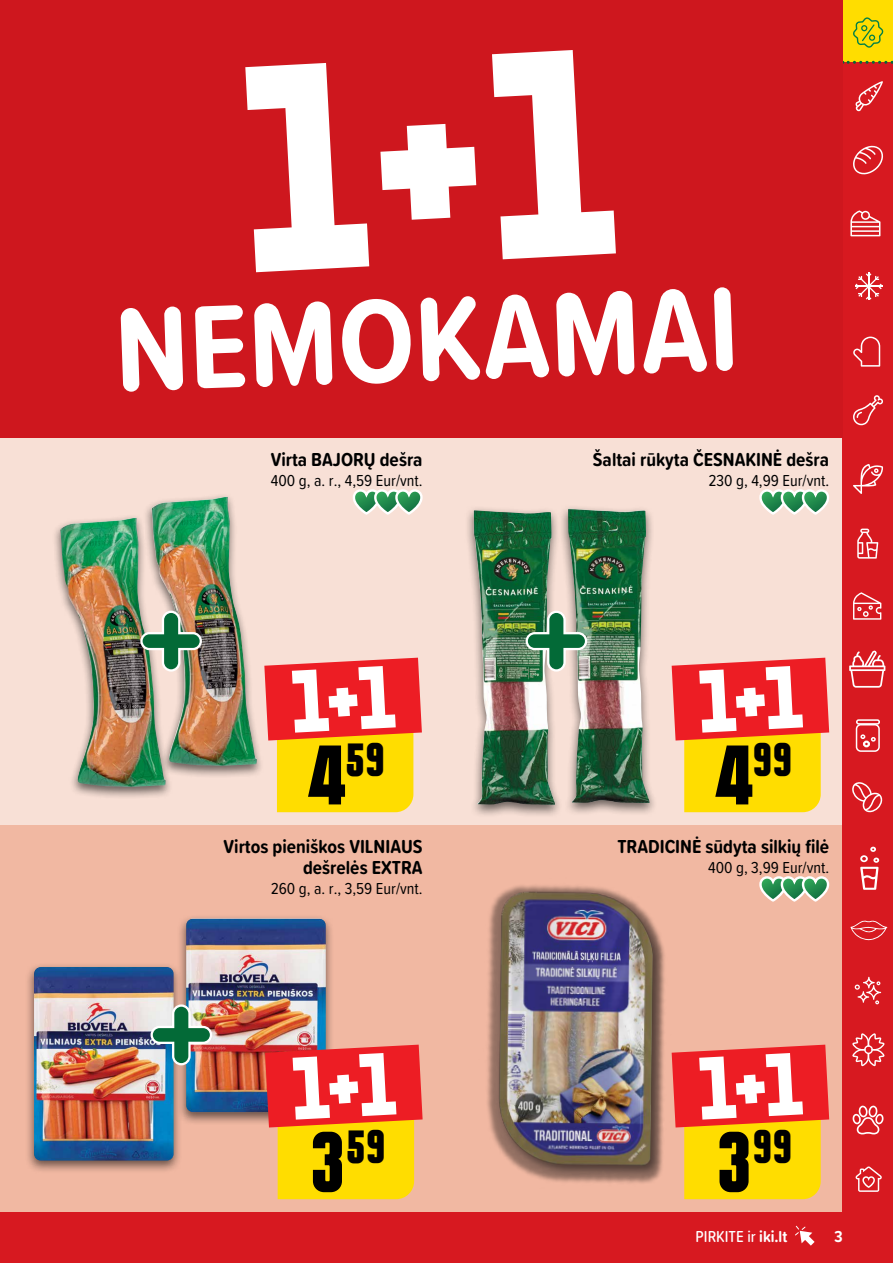
<style>
.page{position:relative;width:893px;height:1263px;background:#d71920}
.page>*{position:absolute;margin:0;border:0;box-sizing:border-box;transform-origin:0 0}
.t1{font:700 122.85px "Proxima Soft Cond";color:#fff}
.t2{font:900 condensed 42.6px "Politica";color:#000}
.t3{font:700 19.5px/21px "Proxima Soft Cond";color:#000;text-align:right}
.t4{font:16.5px "Proxima Soft Cond";color:#000}
.t5{font:500 16.5px "Proxima Soft Cond";color:#fff}
.t6{font:700 16.5px "Proxima Soft Cond";color:#fff}
.s1{font-size:77.1px}
.s2{font-weight:700}
</style>
<div class="page">
<div style="left:0;top:0;width:842px;height:1212px;background:#f1b8a2"></div>
<svg style="left:795px;top:1225px;width:20px;height:20px"></svg>
<svg style="left:855px;top:1166px;width:27px;height:26px"></svg>
<svg style="left:855px;top:977px;width:26px;height:27px"></svg>
<svg style="left:852px;top:782px;width:30px;height:30px"></svg>
<svg style="left:860px;top:847px;width:19px;height:43px"></svg>
<svg style="left:853px;top:592px;width:28px;height:28px"></svg>
<svg style="left:857px;top:529px;width:21px;height:30px"></svg>
<svg style="left:853px;top:464px;width:30px;height:30px"></svg>
<svg style="left:853px;top:395px;width:30px;height:30px"></svg>
<svg style="left:855px;top:273px;width:27px;height:27px"></svg>
<svg style="left:850px;top:210px;width:30px;height:26px"></svg>
<svg style="left:853px;top:145px;width:30px;height:30px"></svg>
<svg style="left:855px;top:81px;width:28px;height:30px"></svg>
<svg style="left:852px;top:1033px;width:32px;height:33px"></svg>
<svg style="left:852px;top:1105px;width:32px;height:29px"></svg>
<svg style="left:849px;top:650px;width:36px;height:38px"></svg>
<svg style="left:850px;top:920px;width:37px;height:20px"></svg>
<div style="left:842px;top:0;width:51px;height:62px;background:#fd0"></div>
<svg style="left:842px;top:61px;width:51px;height:3px"></svg>
<svg style="left:853px;top:17px;width:30px;height:31px"></svg>
<div style="left:0;top:438px;width:842px;height:387px;background:#f8e0d6"></div>
<svg style="left:853px;top:337px;width:27px;height:30px"></svg>
<div style="left:856px;top:724px;width:24px;height:28px;border:2px solid #fff;border-radius:4px"></div>
<div style="left:856px;top:719px;width:24px;height:6px;border:2px solid #fff;border-radius:2px"></div>
<svg style="left:860px;top:734px;width:5px;height:5px"></svg>
<svg style="left:871px;top:737px;width:5px;height:5px"></svg>
<div style="left:863px;top:740px;width:7px;height:7px;border:2px solid #fff;border-radius:50%"></div>
<div style="left:0;top:0;width:842px;height:438px;background:#ce171e"></div>
<div style="left:143px;top:493px;width:122px;height:285px;background:#000;opacity:.58"></div>
<img style="left:152px;top:497px;width:105px;height:269px">
<div style="left:52px;top:514px;width:121px;height:285px;background:#000;opacity:.58"></div>
<img style="left:60px;top:518px;width:106px;height:269px">
<svg style="left:353px;top:489px;width:70px;height:26px"></svg>
<img style="left:139px;top:609px;width:64px;height:64px">
<div style="left:559px;top:504px;width:98px;height:312px;background:#000;opacity:.58"></div>
<img style="left:568px;top:509px;width:81px;height:294px">
<div style="left:464px;top:506px;width:99px;height:312px;background:#000;opacity:.58"></div>
<img style="left:474px;top:510px;width:82px;height:295px">
<svg style="left:759px;top:489px;width:70px;height:26px"></svg>
<svg style="left:524px;top:609px;width:64px;height:64px;background:#689878"></svg>
<div style="left:177px;top:913px;width:157px;height:212px;background:#000;opacity:.58"></div>
<img style="left:186px;top:918px;width:140px;height:194px">
<div style="left:24px;top:962px;width:158px;height:212px;background:#000;opacity:.58"></div>
<img style="left:34px;top:967px;width:140px;height:193px">
<img style="left:149px;top:1003px;width:64px;height:63px">
<img style="left:413px;top:885px;width:259px;height:298px">
<svg style="left:759px;top:876px;width:71px;height:26px"></svg>
<svg style="left:672px;top:1045px;width:157px;height:154px;background:#f58226"></svg>
<svg style="left:264px;top:658px;width:158px;height:154px;background:#f6872c"></svg>
<svg style="left:672px;top:658px;width:157px;height:154px;background:#f6862b"></svg>
<svg style="left:265px;top:1045px;width:158px;height:154px;background:#f38025"></svg>
<h1 class="t1" style="left:111px;top:259px;width:626px;rotate:-2deg">NEMOKAMAI</h1>
<p class="t3" style="left:271px;top:448px;width:153px">Virta BAJORŲ dešra</p>
<p class="t4" style="left:271px;top:468px;width:153px">400 g, a. r., 4,59 Eur/vnt.</p>
<h2 class="t2" style="left:309px;top:726px;width:78px"><span class="s1">4</span>59</h2>
<p class="t3" style="left:224px;top:835px;width:200px">Virtos pieniškos VILNIAUS dešrelės EXTRA</p>
<p class="t4" style="left:271px;top:876px;width:153px">260 g, a. r., 3,59 Eur/vnt.</p>
<h2 class="t2" style="left:309px;top:1113px;width:78px"><span class="s1">3</span>59</h2>
<p class="t3" style="left:593px;top:448px;width:238px">Šaltai rūkyta ČESNAKINĖ dešra</p>
<p class="t4" style="left:709px;top:468px;width:122px">230 g, 4,99 Eur/vnt.</p>
<h2 class="t2" style="left:716px;top:726px;width:78px"><span class="s1">4</span>99</h2>
<p class="t3" style="left:617px;top:835px;width:213px">TRADICINĖ sūdyta silkių filė</p>
<p class="t4" style="left:708px;top:855px;width:123px">400 g, 3,99 Eur/vnt.</p>
<h2 class="t2" style="left:716px;top:1113px;width:78px"><span class="s1">3</span>99</h2>
<p class="t5" style="left:696px;top:1224px;width:93px">PIRKITE ir <span class="s2">iki.lt</span></p>
<p class="t6" style="left:834px;top:1224px;width:10px">3</p>
</div>
